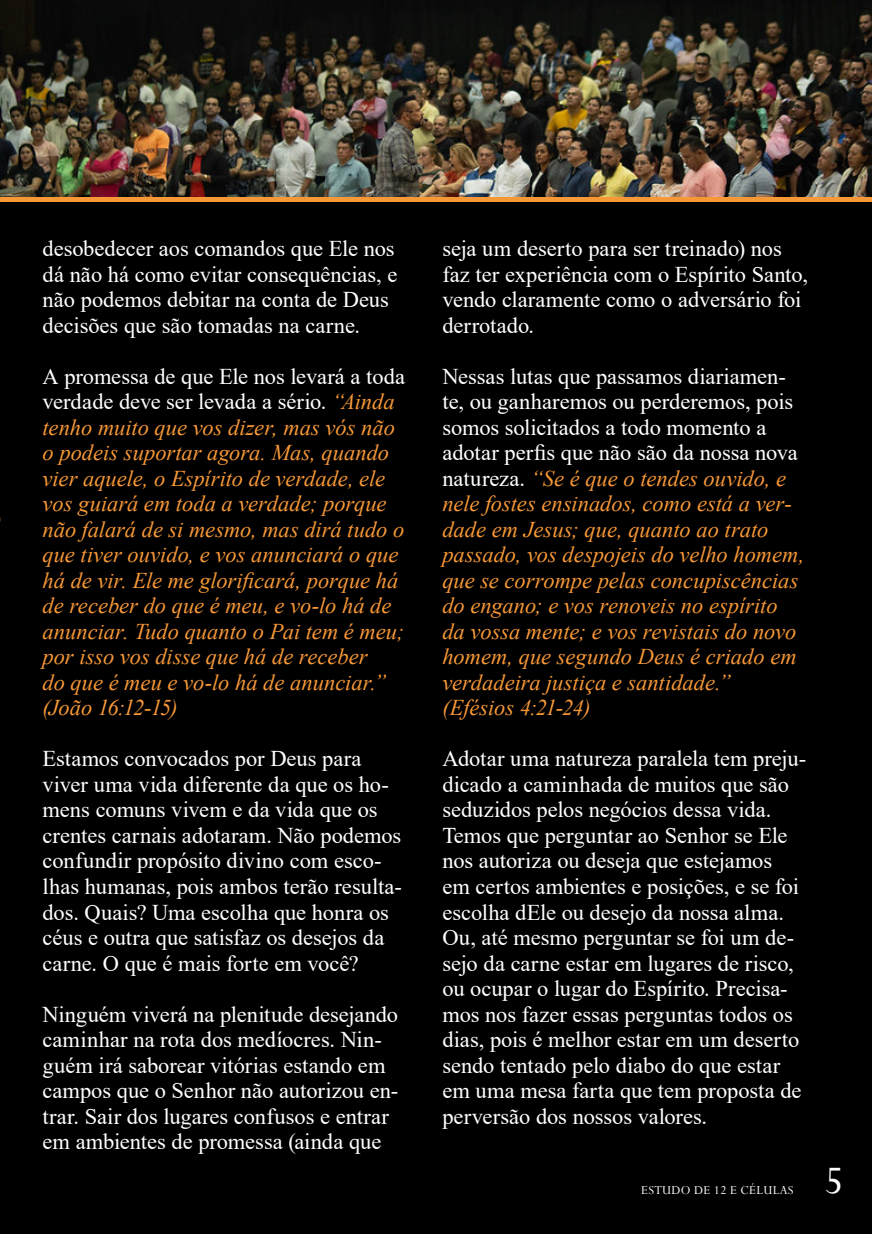
<style>
.page{position:relative;width:872px;height:1234px;background:#fff}
.page>*{position:absolute;margin:0;border:0;box-sizing:border-box;transform-origin:0 0}
.t1{font:43.5px "Perpetua";color:#fff}
.Texto{font:22.5px/25.5px "Times New Roman";color:#fff}
.Texto-2{font:italic 22.5px/25.5px "Times New Roman";color:#f79837}
.t2{font:13.5px "Perpetua";letter-spacing:.02em;color:#fff}
.s1{font-style:normal;color:#fff}
</style>
<div class="page">
<div style="left:0;top:0;width:872px;height:1233px;background:#000"></div>
<img style="left:0;top:0;width:872px;height:198px">
<hr style="left:0;top:198px;width:872px;height:4px;background:#f79837">
<p class="Texto" style="left:43px;top:235px;width:356px">desobedecer aos comandos que Ele nos dá não há como evitar consequências, e não podemos debitar na conta de Deus decisões que são tomadas na carne.</p>
<p class="Texto-2" style="left:43px;top:363px;width:364px"><span class="s1">A promessa de que Ele nos levará a toda verdade deve ser levada a sério.</span> “Ainda tenho muito que vos dizer, mas vós não o podeis suportar agora. Mas, quando vier aquele, o Espírito de verdade, ele vos guiará em toda a verdade; porque não falará de si mesmo, mas dirá tudo o que tiver ouvido, e vos anunciará o que há de vir. Ele me glorificará, porque há de receber do que é meu, e vo-lo há de anunciar. Tudo quanto o Pai tem é meu; por isso vos disse que há de receber<br>do que é meu e vo-lo há de anunciar.” (João 16:12-15)</p>
<p class="Texto" style="left:43px;top:745px;width:361px">Estamos convocados por Deus para viver uma vida diferente da que os ho&shy;mens comuns vivem e da vida que os crentes carnais adotaram. Não podemos confundir propósito divino com esco&shy;lhas humanas, pois ambos terão resulta&shy;dos. Quais? Uma escolha que honra os céus e outra que satisfaz os desejos da carne. O que é mais forte em você?</p>
<p class="Texto" style="left:43px;top:1000px;width:357px">Ninguém viverá na plenitude desejando caminhar na rota dos medíocres. Nin&shy;guém irá saborear vitórias estando em campos que o Senhor não autorizou en&shy;trar. Sair dos lugares confusos e entrar em ambientes de promessa (ainda que</p>
<p class="Texto" style="left:442px;top:235px;width:367px">seja um deserto para ser treinado) nos faz ter experiência com o Espírito Santo, vendo claramente como o adversário foi derrotado.</p>
<p class="Texto-2" style="left:442px;top:363px;width:363px"><span class="s1">Nessas lutas que passamos diariamen&shy;te, ou ganharemos ou perderemos, pois somos solicitados a todo momento a adotar perfis que não são da nossa nova natureza.</span> “Se é que o tendes ouvido, e nele fostes ensinados, como está a ver&shy;dade em Jesus; que, quanto ao trato passado, vos despojeis do velho homem, que se corrompe pelas concupiscências do engano; e vos renoveis no espírito da vossa mente; e vos revistais do novo homem, que segundo Deus é criado em verdadeira justiça e santidade.”</p>
<p class="Texto-2" style="left:442px;top:694px;width:150px">(Efésios 4:21-24)</p>
<p class="Texto" style="left:442px;top:745px;width:365px">Adotar uma natureza paralela tem preju&shy;dicado a caminhada de muitos que são seduzidos pelos negócios dessa vida.<br>Temos que perguntar ao Senhor se Ele nos autoriza ou deseja que estejamos<br>em certos ambientes e posições, e se foi escolha dEle ou desejo da nossa alma.<br>Ou, até mesmo perguntar se foi um de&shy;sejo da carne estar em lugares de risco, ou ocupar o lugar do Espírito. Precisa&shy;mos nos fazer essas perguntas todos os dias, pois é melhor estar em um deserto sendo tentado pelo diabo do que estar em uma mesa farta que tem proposta de perversão dos nossos valores.</p>
<p class="t2" style="left:641px;top:1181px;width:154px">ESTUDO DE 12 E CÉLULAS</p>
<p class="t1" style="left:824px;top:1152px;width:21px">5</p>
</div>
